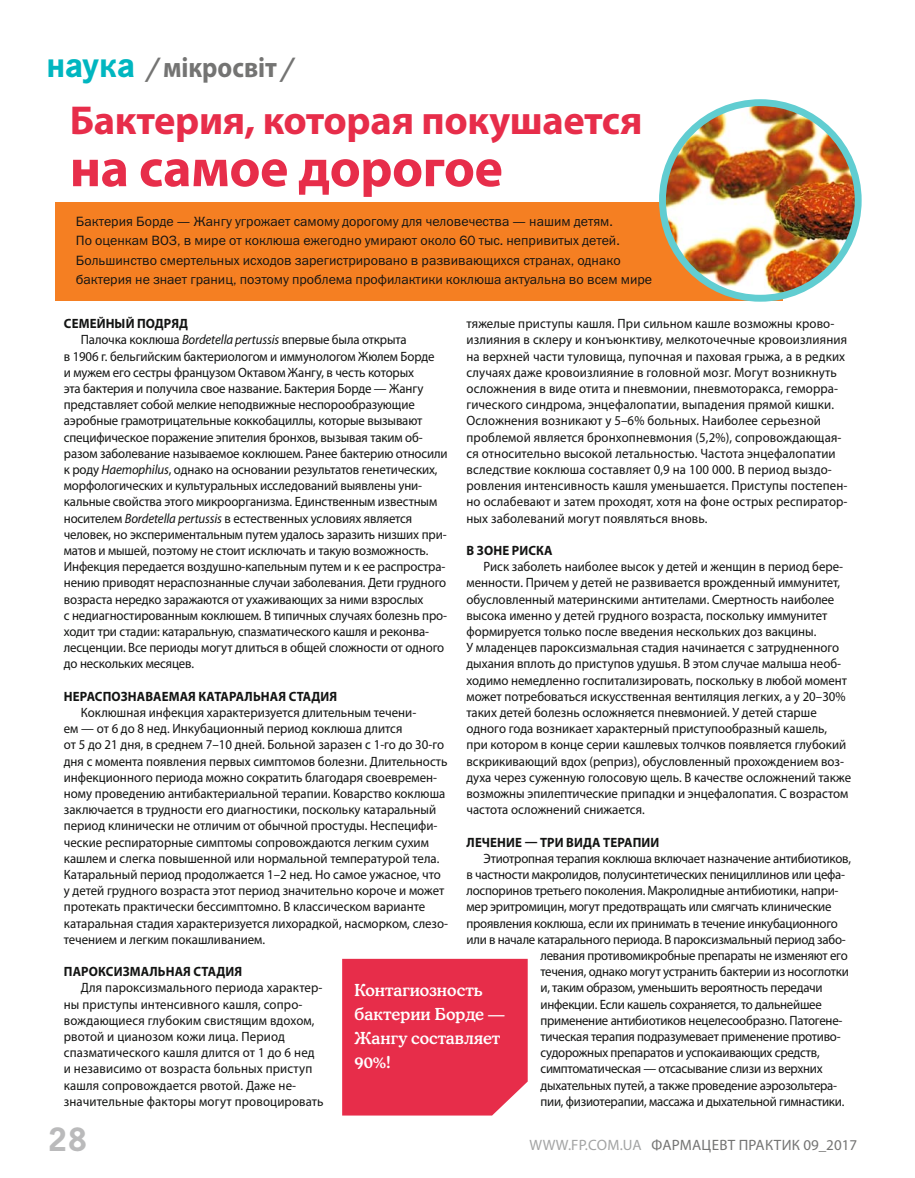
<style>
.page{position:relative;width:915px;height:1178px;background:#fff}
.page>*{position:absolute;margin:0;border:0;box-sizing:border-box;transform-origin:0 0}
.t1{font:700 54px "Myriad Pro";letter-spacing:-.01em;color:#e72d4a}
.t2{font:700 40.5px "Myriad Pro";letter-spacing:-.01em;color:#e72d4a}
.t3{font:700 34.5px "News Paper C";color:#bababb}
.t4{font:700 28.5px "Myriad Pro";color:#747473;scale:.9 1}
.t5{font:16.5px/24px "Cooper Md BT";color:#fff}
.t6{font:15px "Myriad Pro";letter-spacing:.02em;color:#747473}
.t7{font:13.5px/16.2px "Myriad Pro";color:#131413;scale:.95 1}
.t8{font:13.5px "Myriad Pro";letter-spacing:-.02em;color:#131413;scale:.95 1}
.t9{font:13.5px/19.5px "Franklin Gothic Book ITC";color:#131413}
.t10{font:700 13.5px "Myriad Pro";letter-spacing:.01em;color:#131413;scale:.95 1}
.s1{font-family:"News Paper C";font-size:36px;color:#00b6c0}
.s2{font-family:"News Paper C"}
.s3{font-style:italic}
.s4{color:#a3a4a4}
</style>
<div class="page">
<div style="left:55px;top:203px;width:727px;height:98px;background:#f57f22"></div>
<img style="left:662px;top:103px;width:195px;height:195px;border-radius:50%">
<div style="left:658px;top:99px;width:203px;height:203px;border:7px solid #61cdd1;border-radius:50%"></div>
<div style="left:342px;top:959px;width:185px;height:156px;background:#e72d4a"></div>
<h3 class="t4" style="left:47px;top:56px;width:274px"><span class="s1">наука</span> <span class="s2">/</span> мікросвіт <span class="s2">/</span></h3>
<h2 class="t2" style="left:70px;top:105px;width:574px">Бактерия, которая покушается</h2>
<h1 class="t1" style="left:70px;top:147px;width:434px">на самое дорогое</h1>
<p class="t9" style="left:76px;top:212px;width:577px">Бактерия Борде — Жангу угрожает самому дорогому для человечества — нашим детям.<br>По оценкам ВОЗ, в мире от коклюша ежегодно умирают около 60 тыс. непривитых детей.<br>Большинство смертельных исходов зарегистрировано в развивающихся странах, однако бактерия не знает границ, поэтому проблема профилактики коклюша актуальна во всем мире</p>
<p class="t10" style="left:64px;top:318px;width:132px">СЕМЕЙНЫЙ ПОДРЯД</p>
<p class="t7" style="left:81px;top:333px;width:344px">Палочка коклюша <span class="s3">Bordetella pertussis</span> впервые была открыта</p>
<p class="t7" style="left:64px;top:349px;width:391px">в 1906 г. бельгийским бактериологом и иммунологом Жюлем Борде</p>
<p class="t7" style="left:64px;top:365px;width:370px">и мужем его сестры французом Октавом Жангу, в честь которых</p>
<p class="t7" style="left:64px;top:381px;width:380px">эта бактерия и получила свое название. Бактерия Борде — Жангу</p>
<p class="t7" style="left:64px;top:397px;width:371px">представляет собой мелкие неподвижные неспорообразующие</p>
<p class="t7" style="left:64px;top:414px;width:379px">аэробные грамотрицательные коккобациллы, которые вызывают</p>
<p class="t7" style="left:64px;top:430px;width:379px">специфическое поражение эпителия бронхов, вызывая таким об-</p>
<p class="t7" style="left:64px;top:446px;width:405px">разом заболевание называемое коклюшем. Ранее бактерию относили</p>
<p class="t7" style="left:64px;top:462px;width:395px">к роду <span class="s3">Haemophilus</span>, однако на основании результатов генетических,</p>
<p class="t7" style="left:64px;top:478px;width:378px">морфологических и культуральных исследований выявлены уни-</p>
<p class="t7" style="left:64px;top:495px;width:394px">кальные свойства этого микроорганизма. Единственным известным</p>
<p class="t7" style="left:64px;top:511px;width:368px">носителем <span class="s3">Bordetella pertussis</span> в естественных условиях является</p>
<p class="t7" style="left:64px;top:527px;width:404px">человек, но экспериментальным путем удалось заразить низших при-</p>
<p class="t7" style="left:64px;top:543px;width:385px">матов и мышей, поэтому не стоит исключать и такую возможность.</p>
<p class="t7" style="left:64px;top:559px;width:403px">Инфекция передается воздушно-капельным путем и к ее распростра-</p>
<p class="t7" style="left:64px;top:576px;width:404px">нению приводят нераспознанные случаи заболевания. Дети грудного</p>
<p class="t7" style="left:64px;top:592px;width:380px">возраста нередко заражаются от ухаживающих за ними взрослых</p>
<p class="t7" style="left:64px;top:608px;width:405px">с недиагностированным коклюшем. В типичных случаях болезнь про-</p>
<p class="t7" style="left:64px;top:624px;width:386px">ходит три стадии: катаральную, спазматического кашля и реконва-</p>
<p class="t7" style="left:64px;top:640px;width:402px">лесценции. Все периоды могут длиться в общей сложности от одного</p>
<p class="t7" style="left:64px;top:657px;width:139px">до нескольких месяцев.</p>
<p class="t10" style="left:64px;top:691px;width:289px">НЕРАСПОЗНАВАЕМАЯ КАТАРАЛЬНАЯ СТАДИЯ</p>
<p class="t7" style="left:64px;top:705px;width:406px;text-indent:17px">Коклюшная инфекция характеризуется длительным течени-<br>ем — от 6 до 8 нед. Инкубационный период коклюша длится<br>от 5 до 21 дня, в среднем 7–10 дней. Больной заразен с 1-го до 30-го дня с момента появления первых симптомов болезни. Длительность инфекционного периода можно сократить благодаря своевремен&shy;ному проведению антибактериальной терапии. Коварство коклюша заключается в трудности его диагностики, поскольку катаральный период клинически не отличим от обычной простуды. Неспецифи&shy;ческие респираторные симптомы сопровождаются легким сухим кашлем и слегка повышенной или нормальной температурой тела.<br>Катаральный период продолжается 1–2 нед. Но самое ужасное, что у детей грудного возраста этот период значительно короче и может протекать практически бессимптомно. В классическом варианте катаральная стадия характеризуется лихорадкой, насморком, слезо&shy;течением и легким покашливанием.</p>
<p class="t10" style="left:64px;top:966px;width:189px">ПАРОКСИЗМАЛЬНАЯ СТАДИЯ</p>
<p class="t7" style="left:64px;top:981px;width:275px;text-indent:17px">Для пароксизмального периода характер&shy;ны приступы интенсивного кашля, сопро&shy;вождающиеся глубоким свистящим вдохом, рвотой и цианозом кожи лица. Период спазматического кашля длится от 1 до 6 нед и независимо от возраста больных приступ кашля сопровождается рвотой. Даже не&shy;значительные факторы могут провоцировать</p>
<p class="t7" style="left:466px;top:316px;width:402px">тяжелые приступы кашля. При сильном кашле возможны крово&shy;излияния в склеру и конъюнктиву, мелкоточечные кровоизлияния на верхней части туловища, пупочная и паховая грыжа, а в редких случаях даже кровоизлияние в головной мозг. Могут возникнуть осложнения в виде отита и пневмонии, пневмоторакса, геморра&shy;гического синдрома, энцефалопатии, выпадения прямой кишки.<br>Осложнения возникают у 5–6% больных. Наиболее серьезной проблемой является бронхопневмония (5,2%), сопровождающая&shy;ся относительно высокой летальностью. Частота энцефалопатии вследствие коклюша составляет 0,9 на 100 000. В период выздо&shy;ровления интенсивность кашля уменьшается. Приступы постепен&shy;но ослабевают и затем проходят, хотя на фоне острых респиратор&shy;ных заболеваний могут появляться вновь.</p>
<p class="t10" style="left:466px;top:545px;width:92px">В ЗОНЕ РИСКА</p>
<p class="t7" style="left:466px;top:559px;width:406px;text-indent:17px">Риск заболеть наиболее высок у детей и женщин в период бере&shy;менности. Причем у детей не развивается врожденный иммунитет, обусловленный материнскими антителами. Смертность наиболее высока именно у детей грудного возраста, поскольку иммунитет формируется только после введения нескольких доз вакцины.<br>У младенцев пароксизмальная стадия начинается с затрудненного дыхания вплоть до приступов удушья. В этом случае малыша необ&shy;ходимо немедленно госпитализировать, поскольку в любой момент может потребоваться искусственная вентиляция легких, а у 20–30% таких детей болезнь осложняется пневмонией. У детей старше одного года возникает характерный приступообразный кашель, при котором в конце серии кашлевых толчков появляется глубокий вскрикивающий вдох (реприз), обусловленный прохождением воз&shy;духа через суженную голосовую щель. В качестве осложнений также возможны эпилептические припадки и энцефалопатия. С возрастом частота осложнений снижается.</p>
<p class="t10" style="left:466px;top:837px;width:204px">ЛЕЧЕНИЕ — ТРИ ВИДА ТЕРАПИИ</p>
<p class="t8" style="left:483px;top:853px;width:388px">Этиотропная терапия коклюша включает назначение антибиотиков,</p>
<p class="t8" style="left:466px;top:869px;width:400px">в частности макролидов, полусинтетических пенициллинов или цефа-</p>
<p class="t8" style="left:466px;top:885px;width:393px">лоспоринов третьего поколения. Макролидные антибиотики, напри-</p>
<p class="t8" style="left:466px;top:902px;width:385px">мер эритромицин, могут предотвращать или смягчать клинические</p>
<p class="t8" style="left:466px;top:918px;width:392px">проявления коклюша, если их принимать в течение инкубационного</p>
<p class="t8" style="left:466px;top:934px;width:400px">или в начале катарального периода. В пароксизмальный период забо-</p>
<p class="t8" style="left:540px;top:950px;width:325px">левания противомикробные препараты не изменяют его</p>
<p class="t8" style="left:540px;top:966px;width:326px">течения, однако могут устранить бактерии из носоглотки</p>
<p class="t8" style="left:540px;top:983px;width:298px">и, таким образом, уменьшить вероятность передачи</p>
<p class="t8" style="left:540px;top:999px;width:297px">инфекции. Если кашель сохраняется, то дальнейшее</p>
<p class="t8" style="left:540px;top:1015px;width:319px">применение антибиотиков нецелесообразно. Патогене-</p>
<p class="t8" style="left:540px;top:1031px;width:317px">тическая терапия подразумевает применение противо-</p>
<p class="t8" style="left:540px;top:1047px;width:295px">судорожных препаратов и успокаивающих средств,</p>
<p class="t8" style="left:540px;top:1064px;width:298px">симптоматическая — отсасывание слизи из верхних</p>
<p class="t8" style="left:540px;top:1080px;width:314px">дыхательных путей, а также проведение аэрозольтера-</p>
<p class="t8" style="left:540px;top:1096px;width:321px">пии, физиотерапии, массажа и дыхательной гимнастики.</p>
<p class="t5" style="left:354px;top:979px;width:151px">Контагиозность бактерии Борде —<br>Жангу составляет<br>90%!</p>
<h3 class="t3" style="left:47px;top:1127px;width:42px">28</h3>
<p class="t6" style="left:529px;top:1139px;width:329px"><span class="s4">WWW.FP.COM.UA</span> ФАРМАЦЕВТ ПРАКТИК 09_2017</p>
</div>
